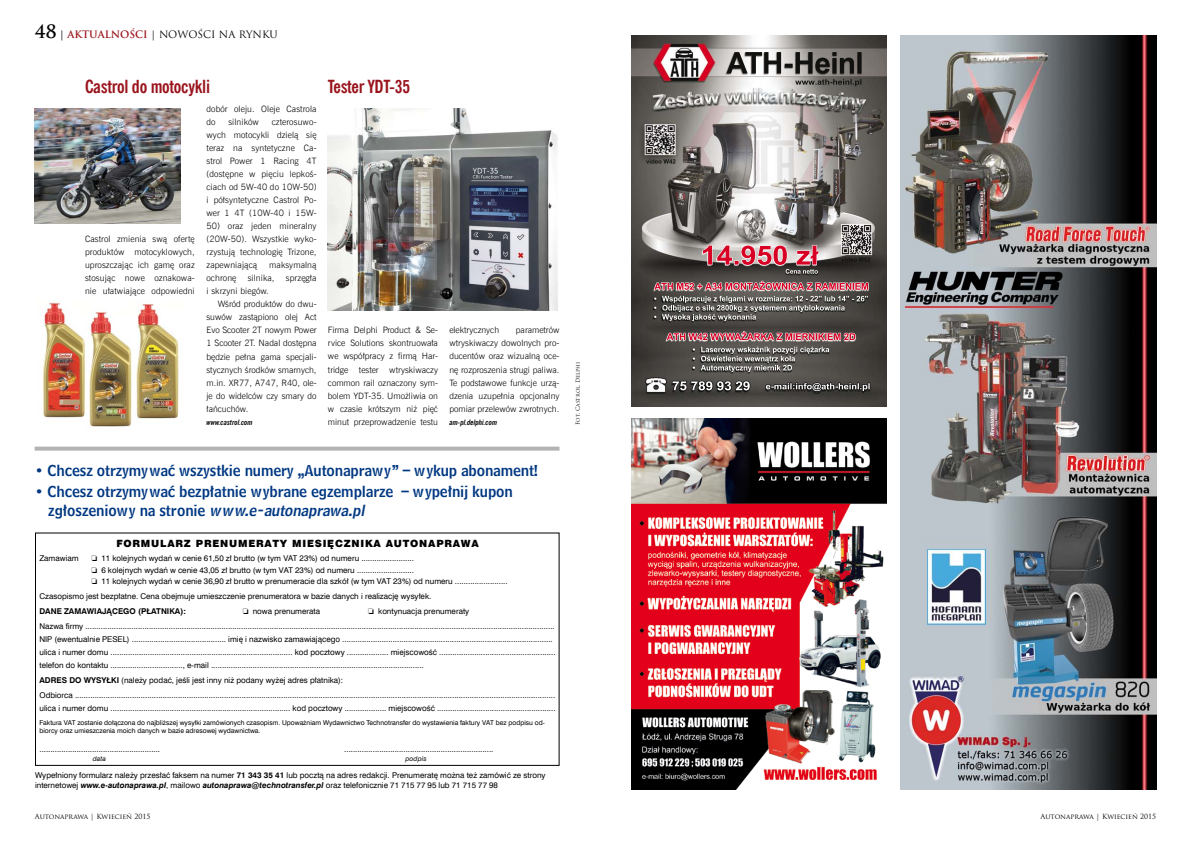
<style>
.page{position:relative;width:1191px;height:842px;background:#fff}
.page>*{position:absolute;margin:0;border:0;box-sizing:border-box;transform-origin:0 0}
.t1{font:700 18px "News Goth Cn EU";letter-spacing:-.015em;color:#9a141c}
.t2{font:15px/19px "Bell Cent Nam Num EU";letter-spacing:-.01em;color:#003882}
.t3{font:10px "Swis 721 Blk EU";letter-spacing:.08em;color:#000}
.t4{font:10px "Trajan Pro";color:#000}
.t5{font:8.8px/13px "News Goth Lt EU";color:#000;text-align:justify}
.t6{font:8px/11.5px "Swis 721 EU";color:#000}
.t7{font:700 8px "Swis 721 EU";color:#000}
.t8{font:italic 700 7.5px "News Goth Cn EU";color:#000}
.t9{font:7px "Trajan Pro";color:#000}
.t10{font:6.7px/8px "Swis 721 EU";color:#000}
.t11{font:italic 6.7px "Swis 721 EU";letter-spacing:.02em;color:#000}
.t12{font:5.5px "Trajan Pro";color:#000}
.s1{font-weight:700;font-size:18px}
.s2{font-weight:700}
.s3{font-weight:700;color:#9a141c}
.s4{font-style:italic}
.s5{font-weight:700;font-style:italic}
</style>
<div class="page">
<img style="left:43px;top:300px;width:136px;height:127px">
<div style="left:35px;top:532px;width:524px;height:234px;border:1px solid #000"></div>
<svg style="left:35px;top:447px;width:524px;height:4px;background:#b8baba"></svg>
<img style="left:328px;top:109px;width:230px;height:202px">
<img style="left:35px;top:109px;width:145px;height:115px">
<img style="left:901px;top:35px;width:255px;height:755px">
<img style="left:631px;top:35px;width:255px;height:372px">
<img style="left:716px;top:381px;width:34px;height:10px">
<img style="left:795px;top:382px;width:59px;height:10px">
<img style="left:702px;top:245px;width:117px;height:20px">
<img style="left:714px;top:281px;width:83px;height:9px">
<img style="left:734px;top:331px;width:110px;height:9px">
<img style="left:631px;top:418px;width:255px;height:371px">
<p class="t4" style="left:35px;top:28px;width:244px"><span class="s1">48</span> <span class="s2">|</span> <span class="s3">AKTUALNOŚCI</span> | NOWOŚCI NA RYNKU</p>
<h1 class="t1" style="left:85px;top:76px;width:126px">Castrol do motocykli</h1>
<p class="t5" style="left:206px;top:102px;width:112px">dobór oleju. Oleje Castrola do</p>
<p class="t5" style="left:228px;top:115px;width:32px">silników</p>
<p class="t5" style="left:206px;top:115px;width:112px;text-indent:65px">czterosuwo&shy;wych motocykli dzielą się teraz na syntetyczne Ca&shy;strol Power 1 Racing 4T (dostępne w pięciu lepkoś&shy;ciach od 5W-40 do 10W-50) i półsyntetyczne Castrol Po&shy;wer 1 4T (10W-40 i 15W-</p>
<p class="t5" style="left:206px;top:220px;width:112px">50) oraz jeden mineralny (20W-50). Wszystkie wyko&shy;rzystują technologię Trizone, zapewniającą</p>
<p class="t5" style="left:85px;top:233px;width:111px">Castrol zmienia swą ofertę produktów motocyklowych, uproszczając ich gamę oraz stosując nowe oznakowa&shy;nie ułatwiające odpowiedni</p>
<p class="t5" style="left:269px;top:259px;width:49px">maksymalną</p>
<p class="t5" style="left:206px;top:272px;width:31px">ochronę</p>
<p class="t5" style="left:248px;top:272px;width:28px">silnika,</p>
<p class="t5" style="left:286px;top:272px;width:32px">sprzęgła</p>
<p class="t5" style="left:206px;top:285px;width:64px">i skrzyni biegów.</p>
<p class="t5" style="left:218px;top:298px;width:100px">Wśród produktów do dwu-</p>
<p class="t5" style="left:206px;top:311px;width:112px">suwów zastąpiono olej Act</p>
<p class="t5" style="left:206px;top:324px;width:112px">Evo Scooter 2T nowym Power</p>
<p class="t5" style="left:206px;top:337px;width:112px">1 Scooter 2T. Nadal dostępna</p>
<p class="t5" style="left:206px;top:350px;width:112px">będzie pełna gama specjali-</p>
<p class="t5" style="left:206px;top:363px;width:112px">stycznych środków smarnych,</p>
<p class="t5" style="left:206px;top:376px;width:112px">m.in. XR77, A747, R40, ole-</p>
<p class="t5" style="left:206px;top:389px;width:112px">je do widelców czy smary do</p>
<p class="t5" style="left:206px;top:402px;width:43px">łańcuchów.</p>
<p class="t8" style="left:206px;top:417px;width:48px">www.castrol.com</p>
<h1 class="t1" style="left:328px;top:76px;width:84px">Tester YDT-35</h1>
<p class="t5" style="left:328px;top:324px;width:112px">Firma Delphi Product &amp; Se&shy;rvice Solutions skontruowała we współpracy z firmą Har&shy;tridge tester wtryskiwaczy common rail oznaczony sym&shy;bolem YDT-35. Umożliwia on w czasie krótszym niż pięć minut przeprowadzenie testu</p>
<p class="t5" style="left:449px;top:324px;width:112px;text-indent:66px">parametrów wtryskiwaczy dowolnych pro&shy;ducentów oraz wizualną oce&shy;nę rozproszenia strugi paliwa.<br>Te podstawowe funkcje urzą&shy;dzenia uzupełnia opcjonalny pomiar przelewów zwrotnych.</p>
<p class="t8" style="left:449px;top:417px;width:49px">am-pl.delphi.com</p>
<p class="t5" style="left:449px;top:324px;width:51px">elektrycznych</p>
<h2 class="t2" style="left:35px;top:461px;width:505px">• Chcesz otrzymywać wszystkie numery „Autonaprawy” – wykup abonament!</h2>
<h2 class="t2" style="left:48px;top:482px;width:466px;text-indent:-13px">• Chcesz otrzymywać bezpłatnie wybrane egzemplarze – wypełnij kupon zgłoszeniow y na str onie <span class="s4">www.e-autonaprawa.pl</span></h2>
<p class="t3" style="left:116px;top:537px;width:364px">FORMULARZ PRENUMERATY MIESIĘCZNIKA AUTONAPRAWA</p>
<p class="t6" style="left:39px;top:553px;width:41px">Zamawiam</p>
<p class="t6" style="left:91px;top:553px;width:417px">❏ 11 kolejnych wydań w cenie 61,50 zł brutto (w tym VAT 23%) od numeru ........................<br>❏ 6 kolejnych wydań w cenie 43,05 zł brutto (w tym VAT 23%) od numeru ..........................<br>❏ 11 kolejnych wydań w cenie 36,90 zł brutto w prenumeracie dla szkół (w tym VAT 23%) od numeru ........................</p>
<p class="t6" style="left:39px;top:590px;width:393px">Czasopismo jest bezpłatne. Cena obejmuje umieszczenie prenumeratora w bazie danych i realizację wysyłek.</p>
<p class="t7" style="left:39px;top:606px;width:148px">DANE ZAMAWIAJĄCEGO (PŁATNIKA):</p>
<p class="t6" style="left:243px;top:606px;width:79px">❏ nowa prenumerata</p>
<p class="t6" style="left:39px;top:604px;width:517px;line-height:14.4px;text-indent:329px">❏ kontynuacja prenumeraty<br>Nazwa firmy ......................................................................................................................................................................................................................</p>
<p class="t6" style="left:39px;top:632px;width:517px;line-height:13px">NIP (ewentualnie PESEL) ........................................... imię i nazwisko zamawiającego ................................................................................................ ulica i numer domu ................................................................................... kod pocztowy ................... miejscowość ..................................................... telefon do kontaktu ................................., e-mail .................................................................................................</p>
<p class="t6" style="left:39px;top:674px;width:517px;line-height:14.4px"><span class="s2">ADRES DO WYSYŁKI</span> (należy podać, jeśli jest inny niż podany wyżej adres płatnika):<br>Odbiorca ...........................................................................................................................................................................................................................</p>
<p class="t6" style="left:39px;top:702px;width:517px">ulica i numer domu .................................................................................. kod pocztowy ................... miejscowość ......................................................</p>
<p class="t10" style="left:39px;top:718px;width:507px">Faktura VAT zostanie dołączona do najbliższej wysyłki zamówionych czasopism. Upoważniam Wydawnictwo Technotransfer do wystawienia faktury VAT bez podpisu od&shy;biorcy oraz umieszczenia moich danych w bazie adresowej wydawnictwa.</p>
<p class="t6" style="left:39px;top:743px;width:122px">.......................................................</p>
<p class="t6" style="left:344px;top:743px;width:151px">....................................................................</p>
<p class="t11" style="left:93px;top:754px;width:15px">data</p>
<p class="t11" style="left:405px;top:754px;width:23px">podpis</p>
<p class="t6" style="left:35px;top:770px;width:512px;line-height:9.6px">Wypełniony formularz należy przesłać faksem na numer <span class="s2">71 343 35 41</span> lub pocztą na adres redakcji. Prenumeratę można też zamówić ze strony internetowej <span class="s5">www.e-autonaprawa.pl</span>, mailowo <span class="s5">autonaprawa@technotransfer.pl</span> oraz telefonicznie 71 715 77 95 lub 71 715 77 98</p>
<p class="t12" style="left:574px;top:425px;width:64px;rotate:-90deg">Fot. Castrol, Delphi</p>
<p class="t9" style="left:35px;top:812px;width:117px">Autonaprawa | Kwiecień 2015</p>
<p class="t9" style="left:1040px;top:812px;width:117px">Autonaprawa | Kwiecień 2015</p>
</div>
